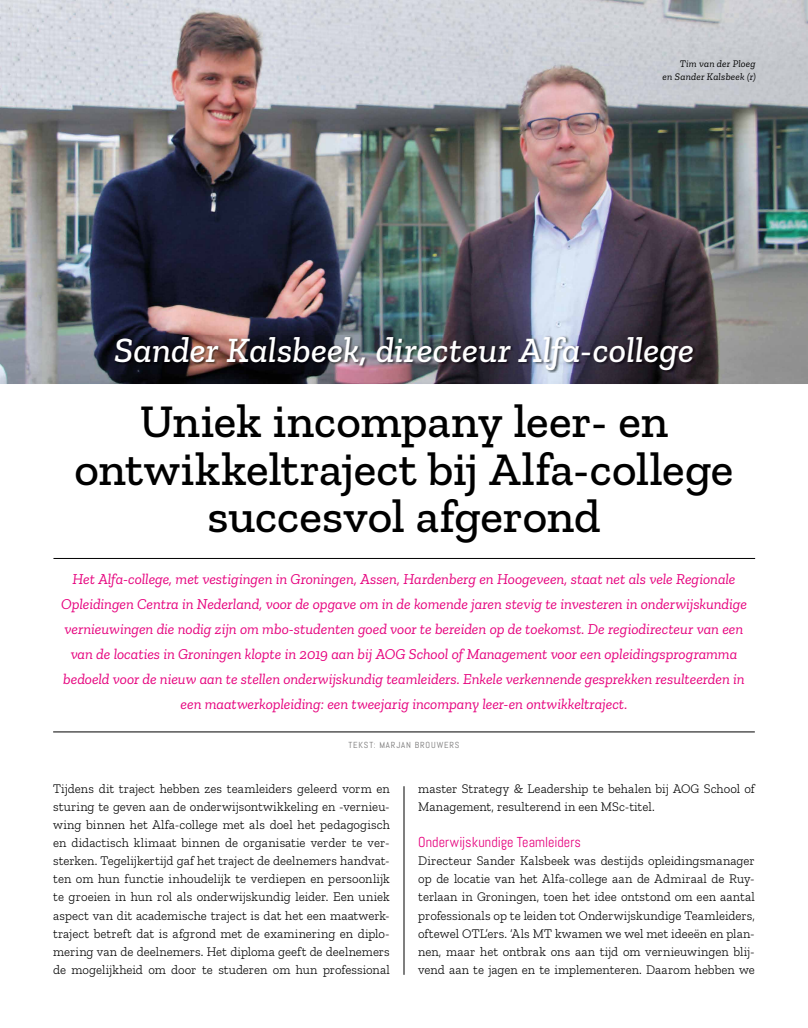
<style>
.page{position:relative;width:808px;height:1028px;background:#fff}
.page>*{position:absolute;margin:0;border:0;box-sizing:border-box;transform-origin:0 0}
.t1{font:500 47.5px/47.5px "Zilla Slab";letter-spacing:-.005em;color:#000;text-align:center}
.t2{font:italic 500 36.25px "Zilla Slab";color:#fff}
.t3{font:italic 15px/25px "Zilla Slab";letter-spacing:-.005em;color:#e6007d;text-align:center}
.t4{font:14.38px "Abel";letter-spacing:.005em;color:#e6007d}
.t5{font:300 13.12px/18.1px "Zilla Slab";color:#000;text-align:justify}
.t6{font:italic 10px/13.8px "Zilla Slab";letter-spacing:.025em;color:#000;text-align:right}
.t7{font:8.75px "Abel";letter-spacing:.1em;color:#757474}
</style>
<div class="page">
<img style="left:0;top:0;width:808px;height:384px">
<hr style="left:404px;top:786px;width:1px;height:188px;background:#000">
<hr style="left:53px;top:558px;width:702px;height:1px;background:#000">
<img style="left:114px;top:336px;width:582px;height:37px">
<hr style="left:53px;top:731px;width:702px;height:1px;background:#000">
<p class="t6" style="left:663px;top:57px;width:95px">Tim van der Ploeg<br>en Sander Kalsbeek (r)</p>
<h2 class="t2" style="left:114px;top:329px;width:581px">Sander Kalsbeek, directeur Alfa-college</h2>
<h1 class="t1" style="left:74px;top:397px;width:660px">Uniek incompany leer- en ontwikkeltraject bij Alfa-college succesvol afgerond</h1>
<p class="t3" style="left:61px;top:566px;width:687px">Het Alfa-college, met vestigingen in Groningen, Assen, Hardenberg en Hoogeveen, staat net als vele Regionale Opleidingen Centra in Nederland, voor de opgave om in de komende jaren stevig te investeren in onderwijskundige vernieuwingen die nodig zijn om mbo-studenten goed voor te bereiden op de toekomst. De regiodirecteur van een van de locaties in Groningen klopte in 2019 aan bij AOG School of Management voor een opleidingsprogramma bedoeld voor de nieuw aan te stellen onderwijskundig teamleiders. Enkele verkennende gesprekken resulteerden in een maatwerkopleiding: een tweejarig incompany leer-en ontwikkeltraject.</p>
<p class="t7" style="left:348px;top:739px;width:113px">TEKST: MARJAN BROUWERS</p>
<p class="t5" style="left:53px;top:779px;width:338px">Tijdens dit traject hebben zes teamleiders geleerd vorm en sturing te geven aan de onderwijsontwikkeling en -vernieu&shy;wing binnen het Alfa-college met als doel het pedagogisch en didactisch klimaat binnen de organisatie verder te ver&shy;sterken. Tegelijkertijd gaf het traject de deelnemers handvat&shy;ten om hun functie inhoudelijk te verdiepen en persoonlijk te groeien in hun rol als onderwijskundig leider. Een uniek aspect van dit academische traject is dat het een maatwerk&shy;traject betreft dat is afgrond met de examinering en diplo&shy;mering van de deelnemers. Het diploma geeft de deelnemers de mogelijkheid om door te studeren om hun professional</p>
<p class="t5" style="left:418px;top:779px;width:338px">master Strategy &amp; Leadership te behalen bij AOG School of<br>Management, resulterend in een MSc-titel.</p>
<p class="t4" style="left:418px;top:833px;width:164px">Onderwijskundige Teamleiders</p>
<p class="t5" style="left:418px;top:851px;width:338px">Directeur Sander Kalsbeek was destijds opleidingsmanager op de locatie van het Alfa-college aan de Admiraal de Ruy&shy;terlaan in Groningen, toen het idee ontstond om een aantal professionals op te leiden tot Onderwijskundige Teamleiders, oftewel OTL’ers. ‘Als MT kwamen we wel met ideeën en plan&shy;nen, maar het ontbrak ons aan tijd om vernieuwingen blij&shy;vend aan te jagen en te implementeren. Daarom hebben we</p>
</div>
